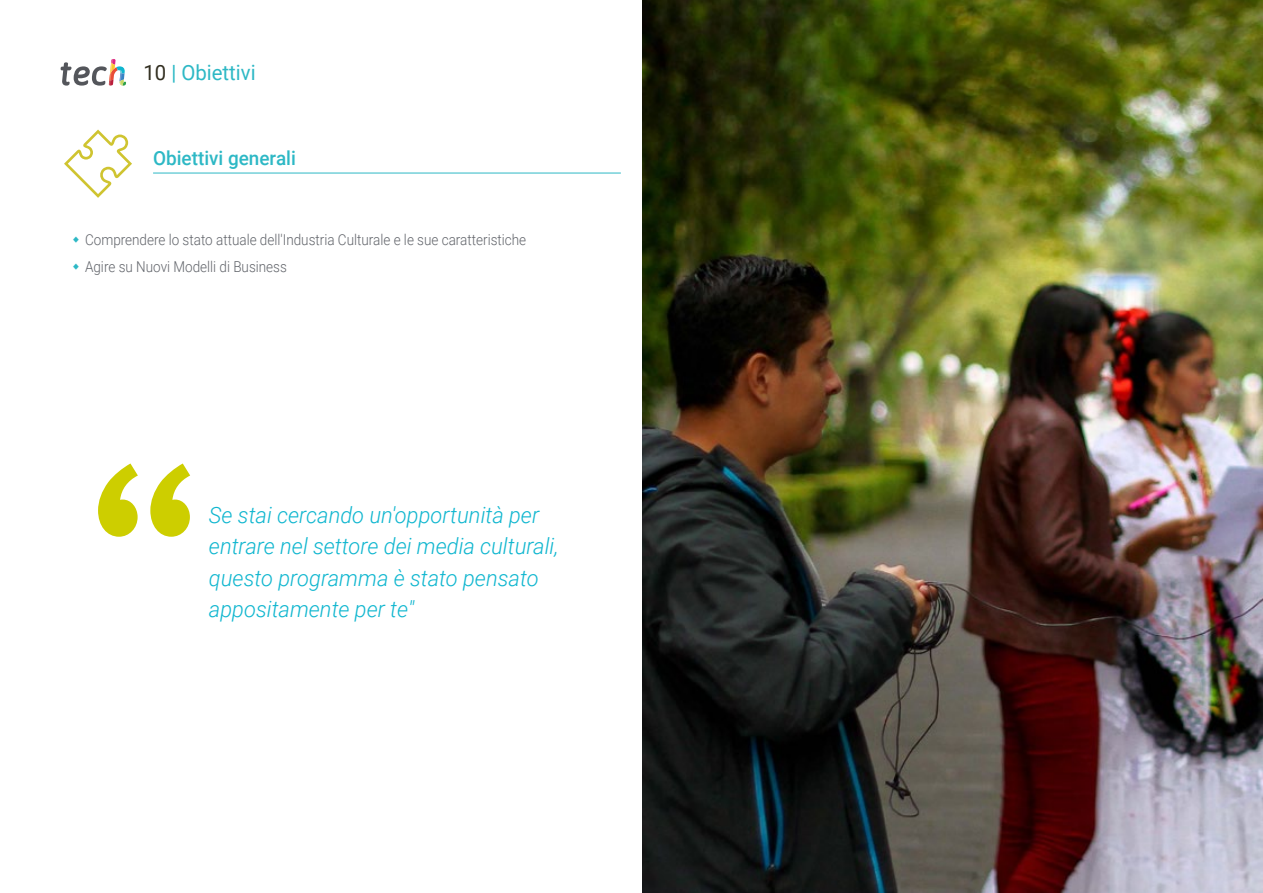
<style>
.page{position:relative;width:1263px;height:893px;background:#fff}
.page>*{position:absolute;margin:0;border:0;box-sizing:border-box;transform-origin:0 0}
.t1{font:italic 300 22.5px/31.5px "Roboto";color:#0fb6cf}
.t2{font:21px "Roboto";color:#2db8c5}
.t3{font:500 19.5px "Roboto";color:#2db8c5}
.t4{font:300 15px/26.7px "Roboto";color:#61646a;scale:.9 1}
.s1{color:#312e20}
.s2{color:#27b7c4}
</style>
<div class="page">
<hr style="left:153px;top:173px;width:468px;height:1px;background:#2db8c5">
<svg style="left:64px;top:130px;width:68px;height:68px"></svg>
<img style="left:642px;top:0;width:621px;height:893px">
<svg style="left:61px;top:59px;width:65px;height:27px"></svg>
<svg style="left:98px;top:463px;width:92px;height:74px"></svg>
<p class="t2" style="left:144px;top:57px;width:114px"><span class="s1">10</span> <span class="s2">|</span> Obiettivi</p>
<p class="t3" style="left:153px;top:144px;width:144px">Obiettivi generali</p>
<p class="t4" style="left:85px;top:226px;width:492px">Comprendere lo stato attuale dell'Industria Culturale e le sue caratteristiche<br>Agire su Nuovi Modelli di Business</p>
<p class="t1" style="left:209px;top:498px;width:351px">Se stai cercando un'opportunità per entrare nel settore dei media culturali, questo programma è stato pensato appositamente per te"</p>
</div>
